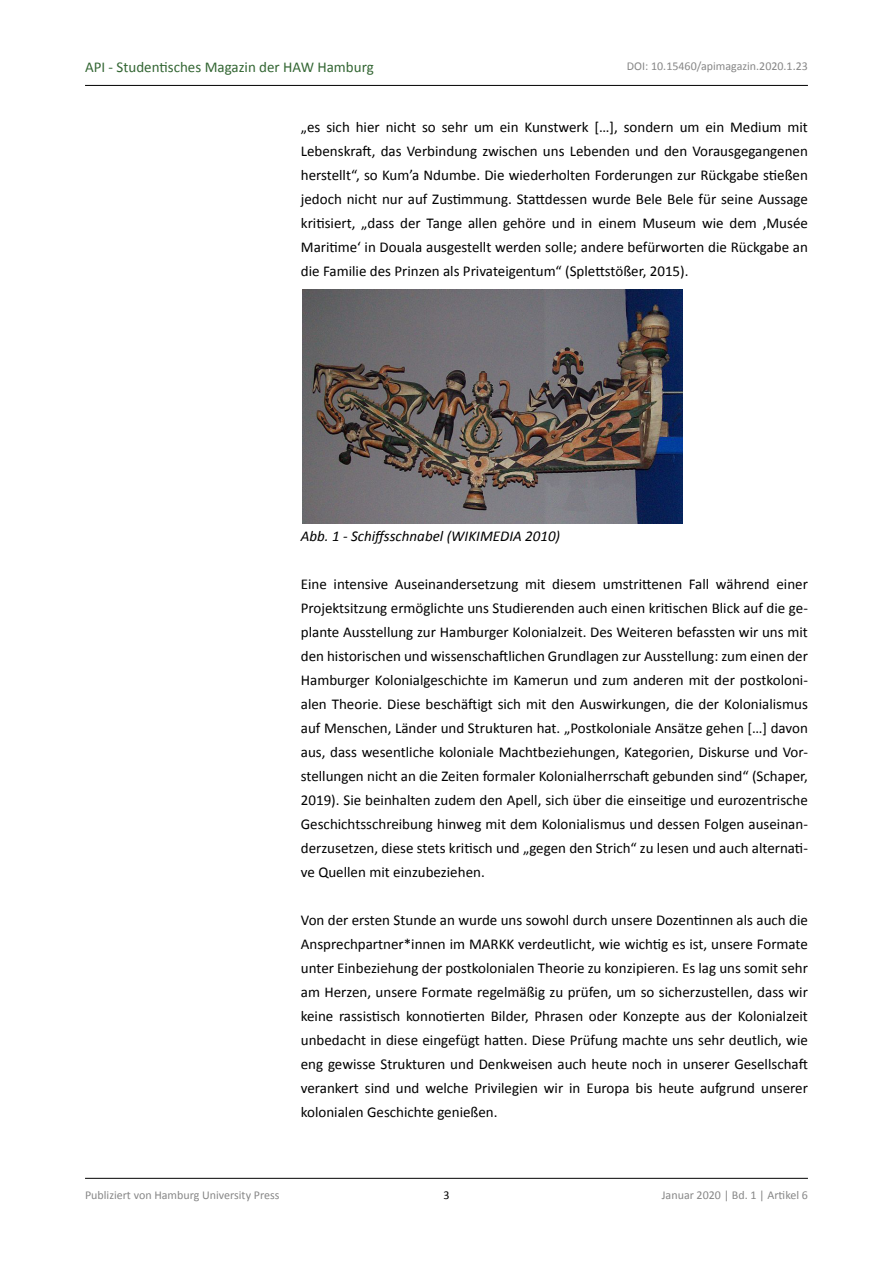
<style>
.page{position:relative;width:893px;height:1263px;background:#fff}
.page>*{position:absolute;margin:0;border:0;box-sizing:border-box;transform-origin:0 0}
.t1{font:15px/24px "Calibri";color:#000;text-align:justify}
.t2{font:15px "Calibri";color:#363}
.t3{font:italic 15px "Calibri";color:#000}
.t4{font:12px "Calibri";color:#878787}
.t5{font:12px "Calibri";color:#000}
</style>
<div class="page">
<hr style="left:85px;top:1178px;width:723px;height:1px;background:#000">
<hr style="left:85px;top:85px;width:723px;height:1px;background:#000">
<img style="left:302px;top:289px;width:380px;height:234px">
<p class="t2" style="left:85px;top:58px;width:290px">API - Studentisches Magazin der HAW Hamburg</p>
<p class="t4" style="left:627px;top:58px;width:183px">DOI: 10.15460/apimagazin.2020.1.23</p>
<p class="t1" style="left:301px;top:116px;width:509px">„es sich hier nicht so sehr um ein Kunstwerk […], sondern um ein Medium mit Lebenskraft, das Verbindung zwischen uns Lebenden und den Vorausgegangenen herstellt“, so Kum’a Ndumbe. Die wiederholten Forderungen zur Rückgabe stießen jedoch nicht nur auf Zustimmung. Stattdessen wurde Bele Bele für seine Aussage kritisiert, „dass der Tange allen gehöre und in einem Museum wie dem ‚Musée Maritime‘ in Douala ausgestellt werden solle; andere befürworten die Rückgabe an die Familie des Prinzen als Privateigentum“ (Splettstößer, 2015).</p>
<p class="t3" style="left:301px;top:525px;width:261px">Abb. 1 - Schiffsschnabel (WIKIMEDIA 2010)</p>
<p class="t1" style="left:301px;top:572px;width:509px">Eine intensive Auseinandersetzung mit diesem umstrittenen Fall während einer Projektsitzung ermöglichte uns Studierenden auch einen kritischen Blick auf die ge&shy;plante Ausstellung zur Hamburger Kolonialzeit. Des Weiteren befassten wir uns mit den historischen und wissenschaftlichen Grundlagen zur Ausstellung: zum einen der Hamburger Kolonialgeschichte im Kamerun und zum anderen mit der postkoloni&shy;alen Theorie. Diese beschäftigt sich mit den Auswirkungen, die der Kolonialismus auf Menschen, Länder und Strukturen hat. „Postkoloniale Ansätze gehen […] davon aus, dass wesentliche koloniale Machtbeziehungen, Kategorien, Diskurse und Vor&shy;stellungen nicht an die Zeiten formaler Kolonialherrschaft gebunden sind“ (Schaper, 2019). Sie beinhalten zudem den Apell, sich über die einseitige und eurozentrische Geschichtsschreibung hinweg mit dem Kolonialismus und dessen Folgen auseinan&shy;derzusetzen, diese stets kritisch und „gegen den Strich“ zu lesen und auch alternati&shy;ve Quellen mit einzubeziehen.</p>
<p class="t1" style="left:301px;top:908px;width:509px">Von der ersten Stunde an wurde uns sowohl durch unsere Dozentinnen als auch die Ansprechpartner*innen im MARKK verdeutlicht, wie wichtig es ist, unsere Formate unter Einbeziehung der postkolonialen Theorie zu konzipieren. Es lag uns somit sehr am Herzen, unsere Formate regelmäßig zu prüfen, um so sicherzustellen, dass wir keine rassistisch konnotierten Bilder, Phrasen oder Konzepte aus der Kolonialzeit unbedacht in diese eingefügt hatten. Diese Prüfung machte uns sehr deutlich, wie eng gewisse Strukturen und Denkweisen auch heute noch in unserer Gesellschaft verankert sind und welche Privilegien wir in Europa bis heute aufgrund unserer kolonialen Geschichte genießen.</p>
<p class="t4" style="left:85px;top:1187px;width:196px">Publiziert von Hamburg University Press</p>
<p class="t5" style="left:443px;top:1187px;width:8px">3</p>
<p class="t4" style="left:662px;top:1187px;width:148px">Januar 2020 | Bd. 1 | Artikel 6</p>
</div>
